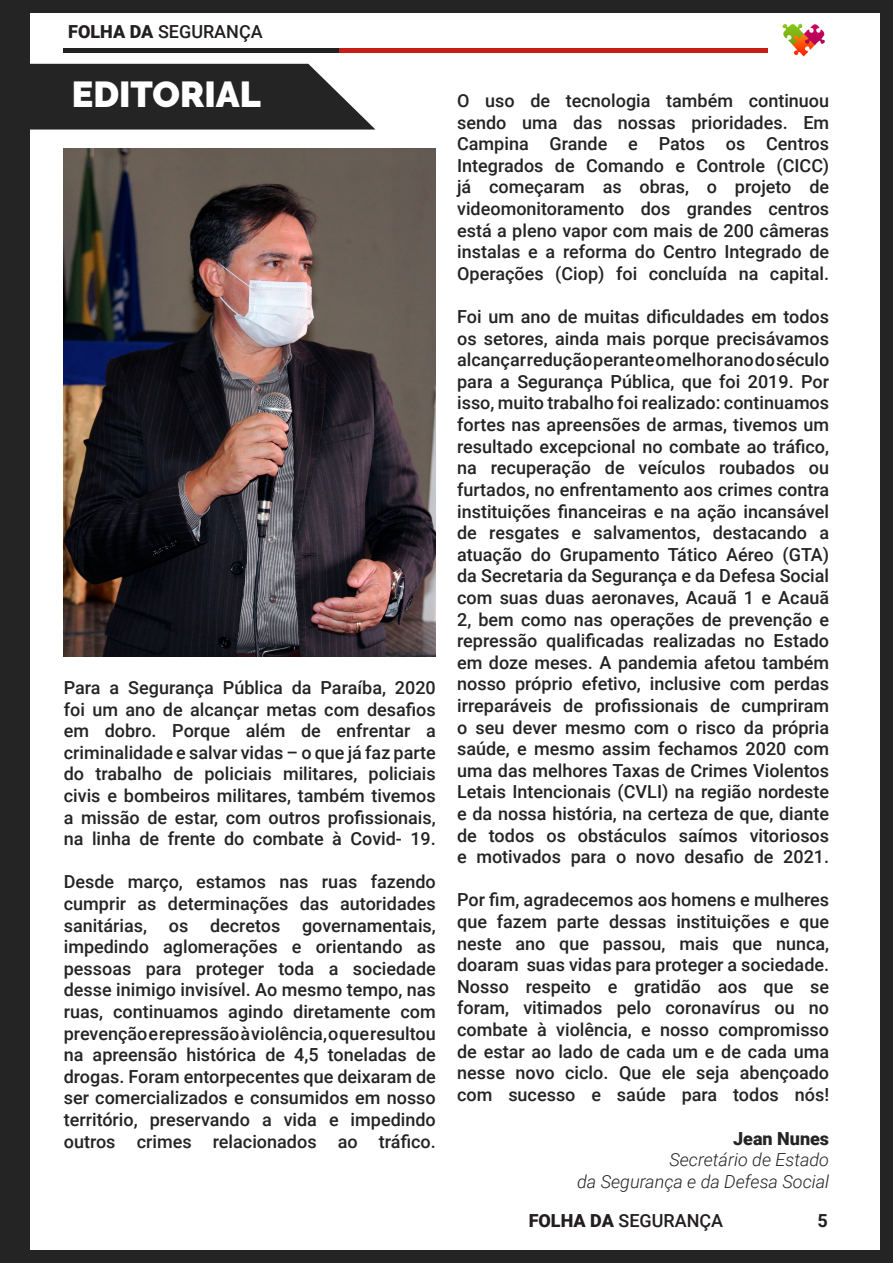
<style>
.page{position:relative;width:893px;height:1263px;background:#fff}
.page>*{position:absolute;margin:0;border:0;box-sizing:border-box;transform-origin:0 0}
.t1{font:900 36px "Raleway";color:#fff}
.t2{font:500 18px/21.6px "Roboto";color:#242424;text-align:justify}
.t3{font:italic 300 18px "Roboto";color:#242424}
.t4{font:500 18px "Roboto";color:#231f20}
.t5{font:900 18px "Roboto";color:#242424}
.t6{font:700 18px "Roboto";color:#231f20}
.s1{font-weight:900}
</style>
<div class="page">
<svg style="left:29px;top:64px;width:346px;height:66px"></svg>
<div style="left:0;top:0;width:29px;height:1263px;background:#242424"></div>
<div style="left:0;top:0;width:893px;height:13px;background:#242424"></div>
<div style="left:0;top:1250px;width:892px;height:13px;background:#242424"></div>
<img style="left:64px;top:149px;width:372px;height:507px">
<div style="left:0;top:1253px;width:893px;height:10px;background:#242424"></div>
<div style="left:880px;top:0;width:13px;height:1260px;background:#242424"></div>
<div style="left:64px;top:48px;width:704px;height:5px;background:#212121"></div>
<div style="left:339px;top:48px;width:429px;height:5px;background:#c81d16"></div>
<img style="left:782px;top:23px;width:43px;height:34px">
<p class="t4" style="left:68px;top:19px;width:196px"><span class="s1">FOLHA DA</span> SEGURANÇA</p>
<p class="t1" style="left:72px;top:74px;width:191px">EDITORIAL</p>
<p class="t2" style="left:64px;top:676px;width:374px">Para a Segurança Pública da Paraíba, 2020 foi um ano de alcançar metas com desafios em dobro. Porque além de enfrentar a criminalidade e salvar vidas – o que já faz parte do trabalho de policiais militares, policiais civis e bombeiros militares, também tivemos a missão de estar, com outros profissionais, na linha de frente do combate à Covid- 19.</p>
<p class="t2" style="left:64px;top:870px;width:374px">Desde março, estamos nas ruas fazendo cumprir as determinações das autoridades sanitárias, os decretos governamentais, impedindo aglomerações e orientando as pessoas para proteger toda a sociedade desse inimigo invisível. Ao mesmo tempo, nas ruas, continuamos agindo diretamente com prevenção e repressão à violência, o que resultou na apreensão histórica de 4,5 toneladas de drogas. Foram entorpecentes que deixaram de ser comercializados e consumidos em nosso território, preservando a vida e impedindo outros crimes relacionados ao tráfico.</p>
<p class="t2" style="left:457px;top:89px;width:374px">O uso de tecnologia também continuou sendo uma das nossas prioridades. Em Campina Grande e Patos os Centros Integrados de Comando e Controle (CICC) já começaram as obras, o projeto de videomonitoramento dos grandes centros está a pleno vapor com mais de 200 câmeras instalas e a reforma do Centro Integrado de Operações (Ciop) foi concluída na capital.</p>
<p class="t2" style="left:457px;top:305px;width:374px">Foi um ano de muitas dificuldades em todos os setores, ainda mais porque precisávamos alcançar redução perante o melhor ano do século para a Segurança Pública, que foi 2019. Por isso, muito trabalho foi realizado: continuamos fortes nas apreensões de armas, tivemos um resultado excepcional no combate ao tráfico, na recuperação de veículos roubados ou furtados, no enfrentamento aos crimes contra instituições financeiras e na ação incansável de resgates e salvamentos, destacando a atuação do Grupamento Tático Aéreo (GTA) da Secretaria da Segurança e da Defesa Social com suas duas aeronaves, Acauã 1 e Acauã 2, bem como nas operações de prevenção e repressão qualificadas realizadas no Estado em doze meses. A pandemia afetou também nosso próprio efetivo, inclusive com perdas irreparáveis de profissionais de cumpriram o seu dever mesmo com o risco da própria saúde, e mesmo assim fechamos 2020 com uma das melhores Taxas de Crimes Violentos Letais Intencionais (CVLI) na região nordeste e da nossa história, na certeza de que, diante de todos os obstáculos saímos vitoriosos e motivados para o novo desafio de 2021.</p>
<p class="t2" style="left:457px;top:888px;width:374px">Por fim, agradecemos aos homens e mulheres que fazem parte dessas instituições e que neste ano que passou, mais que nunca, doaram suas vidas para proteger a sociedade.<br>Nosso respeito e gratidão aos que se foram, vitimados pelo coronavírus ou no combate à violência, e nosso compromisso de estar ao lado de cada um e de cada uma nesse novo ciclo. Que ele seja abençoado com sucesso e saúde para todos nós!</p>
<p class="t5" style="left:733px;top:1126px;width:98px">Jean Nunes</p>
<p class="t3" style="left:669px;top:1147px;width:161px">Secretário de Estado</p>
<p class="t3" style="left:577px;top:1169px;width:254px">da Segurança e da Defesa Social</p>
<p class="t4" style="left:529px;top:1208px;width:196px"><span class="s1">FOLHA DA</span> SEGURANÇA</p>
<p class="t6" style="left:817px;top:1208px;width:12px">5</p>
</div>
